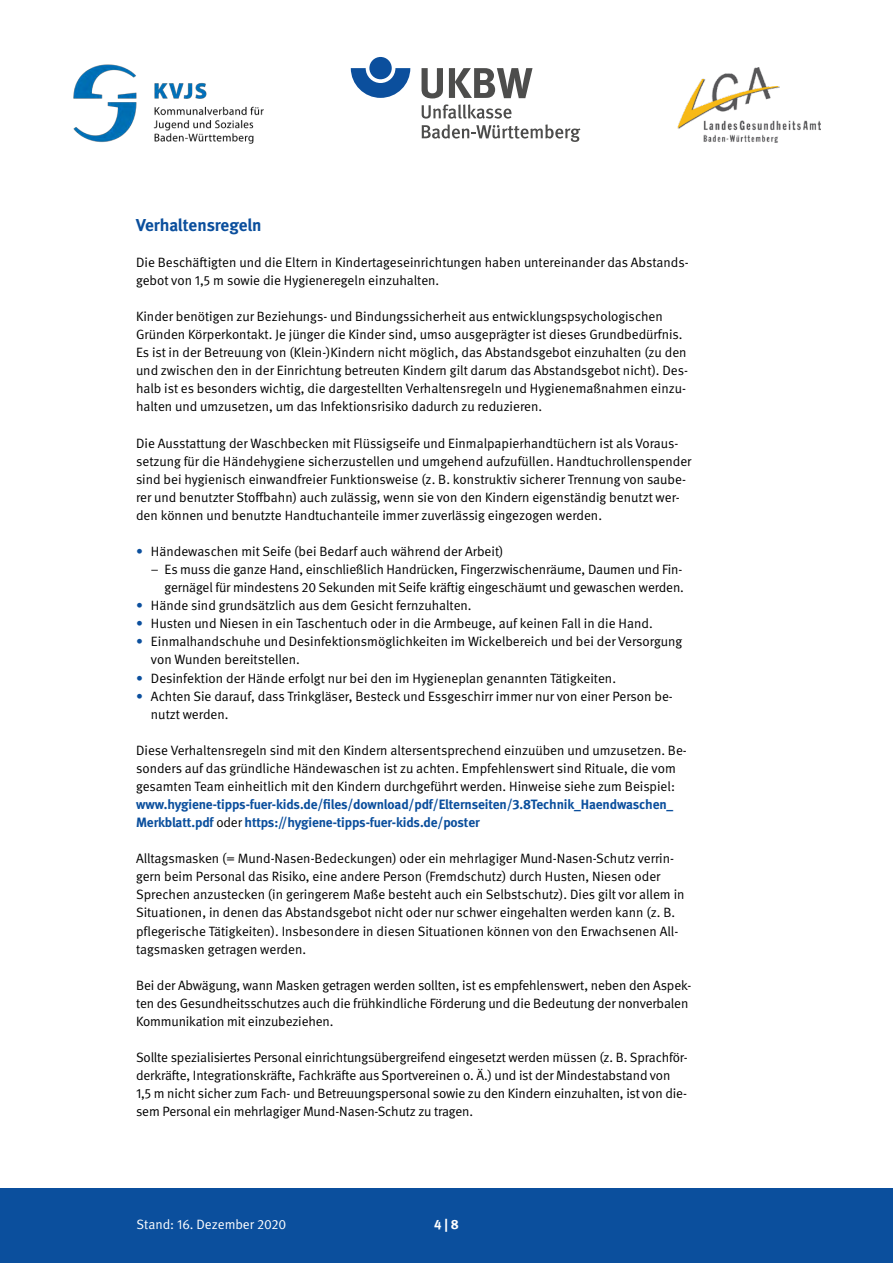
<style>
.page{position:relative;width:893px;height:1263px;background:#fff}
.page>*{position:absolute;margin:0;border:0;box-sizing:border-box;transform-origin:0 0}
.Zwischenhead_Blau_11{font:700 17.25px "DGUV Meta";color:#0b4f9d}
.Fließtext{font:13.5px/18px "DGUV Meta";letter-spacing:-.005em;color:#000}
.Fließtext-2{font:13.5px "DGUV Meta";color:#fff}
.Fließtext-3{font:700 13.5px "DGUV Meta";color:#fff}
.s1{color:#0b4f9d}
.s2{font-weight:700;color:#0b4f9d}
</style>
<div class="page">
<svg style="left:351px;top:68px;width:59px;height:30px"></svg>
<div style="left:369px;top:57px;width:23px;height:22px;background:#0b4f9d;border-radius:50%"></div>
<svg style="left:422px;top:68px;width:21px;height:30px"></svg>
<svg style="left:449px;top:68px;width:83px;height:30px"></svg>
<svg style="left:422px;top:104px;width:158px;height:38px"></svg>
<img style="left:73px;top:64px;width:191px;height:80px">
<img style="left:677px;top:67px;width:144px;height:76px">
<div style="left:0;top:1188px;width:893px;height:75px;background:#0b4f9d"></div>
<p class="Zwischenhead_Blau_11" style="left:136px;top:214px;width:127px">Verhaltensregeln</p>
<p class="Fließtext" style="left:136px;top:253px;width:554px">Die Beschäftigten und die Eltern in Kindertageseinrichtungen haben untereinander das Abstands&shy;gebot von 1,5 m sowie die Hygieneregeln einzuhalten.</p>
<p class="Fließtext" style="left:136px;top:308px;width:553px">Kinder benötigen zur Beziehungs- und Bindungssicherheit aus entwicklungspsychologischen Gründen Körperkontakt. Je jünger die Kinder sind, umso ausgeprägter ist dieses Grundbedürfnis.<br>Es ist in der Betreuung von (Klein-)Kindern nicht möglich, das Abstandsgebot einzuhalten (zu den und zwischen den in der Einrichtung betreuten Kindern gilt darum das Abstandsgebot nicht). Des&shy;halb ist es besonders wichtig, die dargestellten Verhaltensregeln und Hygienemaßnahmen einzu&shy;halten und umzusetzen, um das Infektionsrisiko dadurch zu reduzieren.</p>
<p class="Fließtext" style="left:136px;top:434px;width:557px">Die Ausstattung der Waschbecken mit Flüssigseife und Einmalpapierhandtüchern ist als Voraus&shy;setzung für die Händehygiene sicherzustellen und umgehend aufzufüllen. Handtuchrollenspender sind bei hygienisch einwandfreier Funktionsweise (z. B. konstruktiv sicherer Trennung von saube&shy;rer und benutzter Stoffbahn) auch zulässig, wenn sie von den Kindern eigenständig benutzt wer&shy;den können und benutzte Handtuchanteile immer zuverlässig eingezogen werden.</p>
<p class="Fließtext" style="left:136px;top:543px;width:369px"><span class="s1">•</span> Händewaschen mit Seife (bei Bedarf auch während der Arbeit)</p>
<p class="Fließtext" style="left:151px;top:561px;width:534px;text-align:right">– Es muss die ganze Hand, einschließlich Handrücken, Fingerzwischenräume, Daumen und Fin&shy;gernägel für mindestens 20 Sekunden mit Seife kräftig eingeschäumt und gewaschen werden.</p>
<p class="Fließtext" style="left:136px;top:597px;width:337px"><span class="s1">•</span> Hände sind grundsätzlich aus dem Gesicht fernzuhalten.</p>
<p class="Fließtext" style="left:136px;top:615px;width:518px"><span class="s1">•</span> Husten und Niesen in ein Taschentuch oder in die Armbeuge, auf keinen Fall in die Hand.</p>
<p class="Fließtext" style="left:151px;top:633px;width:533px;text-indent:-15px"><span class="s1">•</span> Einmalhandschuhe und Desinfektionsmöglichkeiten im Wickelbereich und bei der Versorgung von Wunden bereitstellen.</p>
<p class="Fließtext" style="left:136px;top:669px;width:481px"><span class="s1">•</span> Desinfektion der Hände erfolgt nur bei den im Hygieneplan genannten Tätigkeiten.</p>
<p class="Fließtext" style="left:151px;top:687px;width:523px;text-indent:-15px"><span class="s1">•</span> Achten Sie darauf, dass Trinkgläser, Besteck und Essgeschirr immer nur von einer Person be&shy;nutzt werden.</p>
<p class="Fließtext" style="left:136px;top:741px;width:552px">Diese Verhaltensregeln sind mit den Kindern altersentsprechend einzuüben und umzusetzen. Be&shy;sonders auf das gründliche Händewaschen ist zu achten. Empfehlenswert sind Rituale, die vom gesamten Team einheitlich mit den Kindern durchgeführt werden. Hinweise siehe zum Beispiel: <span class="s2">www.hygiene-tipps-fuer-kids.de/files/download/pdf/Elternseiten/3.8Technik_Haendwaschen_ Merkblatt.pdf</span> oder <span class="s2">https://hygiene-tipps-fuer-kids.de/poster</span></p>
<p class="Fließtext" style="left:136px;top:850px;width:550px">Alltagsmasken (= Mund-Nasen-Bedeckungen) oder ein mehrlagiger Mund-Nasen-Schutz verrin&shy;gern beim Personal das Risiko, eine andere Person (Fremdschutz) durch Husten, Niesen oder Sprechen anzustecken (in geringerem Maße besteht auch ein Selbstschutz). Dies gilt vor allem in Situationen, in denen das Abstandsgebot nicht oder nur schwer eingehalten werden kann (z. B. pflegerische Tätigkeiten). Insbesondere in diesen Situationen können von den Erwachsenen All&shy;tagsmasken getragen werden.</p>
<p class="Fließtext" style="left:136px;top:976px;width:557px">Bei der Abwägung, wann Masken getragen werden sollten, ist es empfehlenswert, neben den Aspek&shy;ten des Gesundheitsschutzes auch die frühkindliche Förderung und die Bedeutung der nonverbalen<br>Kommunikation mit einzubeziehen.</p>
<p class="Fließtext" style="left:136px;top:1049px;width:553px">Sollte spezialisiertes Personal einrichtungsübergreifend eingesetzt werden müssen (z. B. Sprachför&shy;derkräfte, Integrationskräfte, Fachkräfte aus Sportvereinen o. Ä.) und ist der Mindestabstand von 1,5 m nicht sicher zum Fach- und Betreuungspersonal sowie zu den Kindern einzuhalten, ist von die&shy;sem Personal ein mehrlagiger Mund-Nasen-Schutz zu tragen.</p>
<p class="Fließtext-2" style="left:137px;top:1217px;width:151px">Stand: 16. Dezember 2020</p>
<p class="Fließtext-3" style="left:434px;top:1217px;width:26px">4 | 8</p>
</div>
